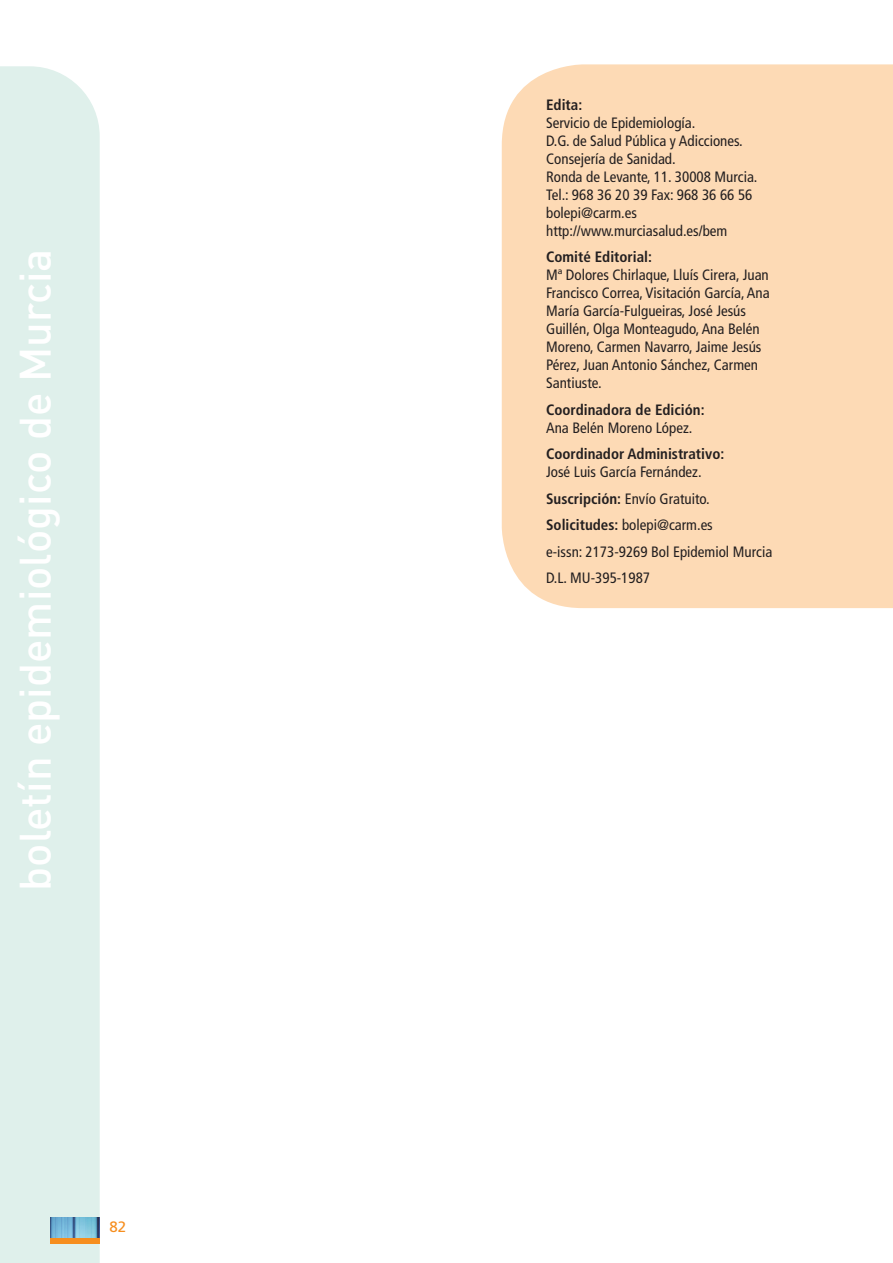
<style>
.page{position:relative;width:893px;height:1263px;background:#fff}
.page>*{position:absolute;margin:0;border:0;box-sizing:border-box;transform-origin:0 0}
.t1{font:500 43.5px "DIN";color:#fff}
.t2{font:condensed 15px/18px "Frutiger LT Std";color:#231f20}
.t3{font:700 condensed 15px "Frutiger LT Std";color:#231f20}
.t4{font:15px "Frutiger LT Std";color:#f68e1e}
.s1{font-weight:700}
</style>
<div class="page">
<div style="left:0;top:66px;width:100px;height:1197px;background:#dff0eb"></div>
<img style="left:50px;top:1217px;width:50px;height:21px">
<div style="left:50px;top:1238px;width:50px;height:5px;background:#f68e1e"></div>
<div style="left:502px;top:64px;width:391px;height:544px;background:#fddab5"></div>
<h1 class="t1" style="left:7px;top:891px;width:644px;rotate:-90deg">boletín epidemiológico de Murcia</h1>
<p class="t4" style="left:109px;top:1218px;width:18px">82</p>
<p class="t3" style="left:546px;top:96px;width:38px">Edita:</p>
<p class="t2" style="left:546px;top:114px;width:213px">Servicio de Epidemiología.<br>D.G. de Salud Pública y Adicciones.<br>Consejería de Sanidad.<br>Ronda de Levante, 11. 30008 Murcia.<br>Tel.: 968 36 20 39 Fax: 968 36 66 56 bolepi@carm.es http://www.murciasalud.es/bem</p>
<p class="t3" style="left:546px;top:248px;width:107px">Comité Editorial:</p>
<p class="t2" style="left:546px;top:266px;width:225px">Mª Dolores Chirlaque, Lluís Cirera, Juan Francisco Correa, Visitación García, Ana María García-Fulgueiras, José Jesús Guillén, Olga Monteagudo, Ana Belén Moreno, Carmen Navarro, Jaime Jesús Pérez, Juan Antonio Sánchez, Carmen Santiuste.</p>
<p class="t3" style="left:546px;top:401px;width:160px">Coordinadora de Edición:</p>
<p class="t2" style="left:546px;top:419px;width:148px">Ana Belén Moreno López.</p>
<p class="t3" style="left:546px;top:445px;width:180px">Coordinador Administrativo:</p>
<p class="t2" style="left:546px;top:459px;width:228px;line-height:26.5px">José Luis García Fernández.<br><span class="s1">Suscripción:</span> Envío Gratuito.<br><span class="s1">Solicitudes:</span> bolepi@carm.es<br>e-issn: 2173-9269 Bol Epidemiol Murcia<br>D.L. MU-395-1987</p>
</div>
